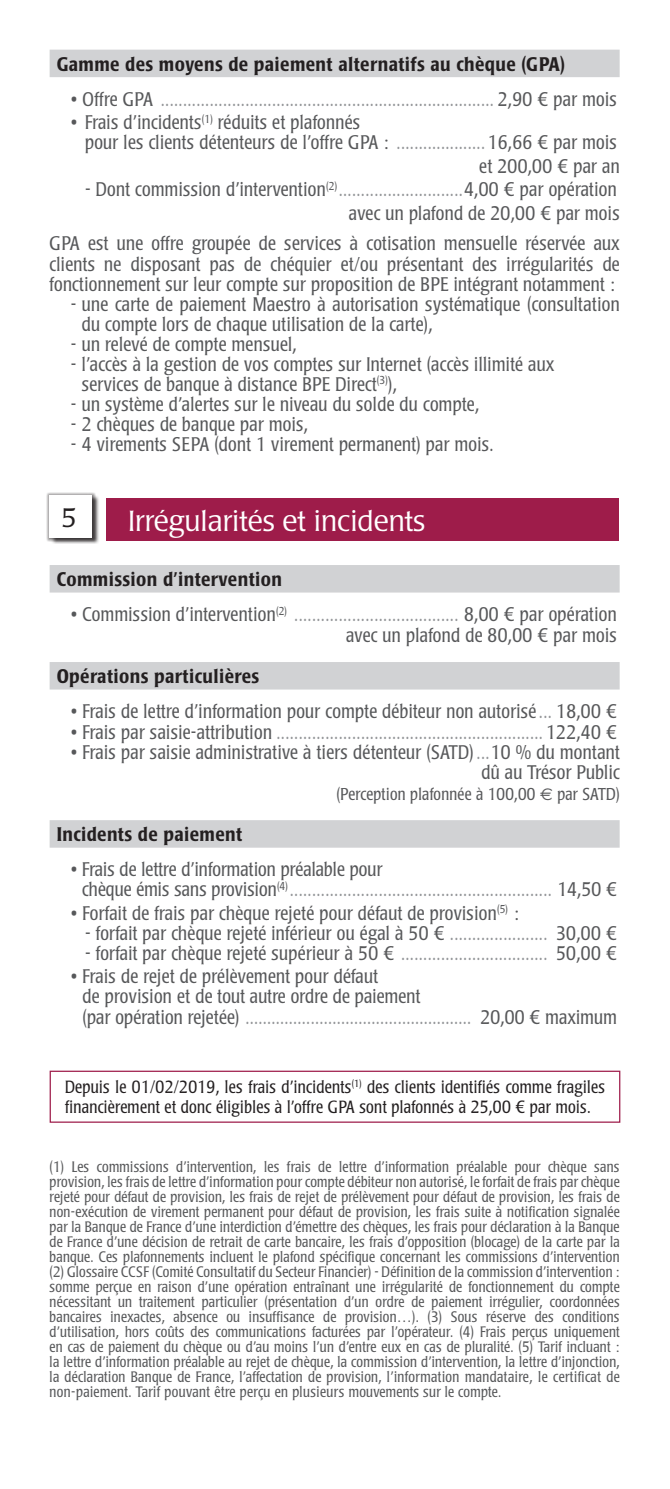
<style>
.page{position:relative;width:670px;height:1489px;background:#fff}
.page>*{position:absolute;margin:0;border:0;box-sizing:border-box;transform-origin:0 0}
.t1{font:300 28.75px "Poppl Laudatio";color:#fff}
.t2{font:300 26.5px "Poppl Laudatio";color:#231f20}
.t3{font:300 condensed 19.5px/20px "Poppl Laudatio";letter-spacing:.02em;color:#57585a}
.t4{font:300 condensed 19.5px "Poppl Laudatio";letter-spacing:.02em;color:#939598}
.t5{font:500 condensed 19.5px "Poppl Laudatio";letter-spacing:.02em;color:#231f20}
.t6{font:300 condensed 17.5px/20px "Poppl Laudatio";letter-spacing:.02em;color:#231f20}
.t7{font:300 condensed 17px "Poppl Laudatio";letter-spacing:.02em;color:#57585a}
.t8{font:300 condensed 15px/15px "Poppl Laudatio";letter-spacing:.025em;color:#57585a;text-align:justify}
.s1{color:#57585a}
.s2{font-stretch:normal}
.s3{color:#939598}
.s4{font-family:"Euro Sans";font-weight:400;font-stretch:normal}
</style>
<div class="page">
<div style="left:50px;top:50px;width:569px;height:27px;background:#d1d2d4"></div>
<div style="left:50px;top:565px;width:569px;height:27px;background:#d1d2d4"></div>
<div style="left:50px;top:662px;width:569px;height:27px;background:#d1d2d4"></div>
<div style="left:50px;top:820px;width:569px;height:27px;background:#d1d2d4"></div>
<div style="left:51px;top:495px;width:48px;height:49px;background:#231f20;opacity:.76"></div>
<svg style="left:46px;top:492px;width:50px;height:49px"></svg>
<div style="left:50px;top:495px;width:42px;height:43px;background:#fff"></div>
<div style="left:107px;top:498px;width:512px;height:43px;background:#9e1c4a"></div>
<div style="left:50px;top:1070px;width:570px;height:52px;border:1px solid #9e1c4a"></div>
<p class="t5" style="left:57px;top:53px;width:509px">Gamme des moyens de paiement alternatifs au chèque (GPA)</p>
<p class="t4" style="left:71px;top:88px;width:547px"><span class="s1">• Offre GPA</span> ........................................................................... <span class="s1">2,90 € par mois</span></p>
<p class="t3" style="left:85px;top:113px;width:533px;text-indent:-14px">• Frais d’incidents<sup>(1)</sup> réduits et plafonnés<br>pour les clients détenteurs de l’offre GPA <span class="s2">:</span> <span class="s3">....................</span>16,66 € par mois</p>
<p class="t3" style="left:479px;top:156px;width:142px">et 200,00 € par an</p>
<p class="t3" style="left:85px;top:178px;width:536px;line-height:23.5px;text-align:right">- Dont commission d’intervention<sup>(2)</sup> <span class="s3">............................</span>4,00 € par opération avec un plafond de 20,00 € par mois</p>
<p class="t3" style="left:50px;top:234px;width:571px;text-align:justify">GPA est une offre groupée de services à cotisation mensuelle réservée aux clients ne disposant pas de chéquier et/ou présentant des irrégularités de fonctionnement sur leur compte sur proposition de BPE intégrant notamment <span class="s2">:</span></p>
<p class="t3" style="left:82px;top:294px;width:539px;text-indent:-11px">- une carte de paiement Maestro à autorisation systématique (consultation du compte lors de chaque utilisation de la carte),</p>
<p class="t3" style="left:71px;top:334px;width:227px">- un relevé de compte mensuel,</p>
<p class="t3" style="left:82px;top:354px;width:474px;text-indent:-11px">- l’accès à la gestion de vos comptes sur Internet (accès illimité aux services de banque à distance BPE Direct<sup>(3)</sup>),</p>
<p class="t3" style="left:71px;top:394px;width:410px">- un système d’alertes sur le niveau du solde du compte,</p>
<p class="t3" style="left:71px;top:414px;width:239px">- 2 chèques de banque par mois,</p>
<p class="t3" style="left:71px;top:434px;width:424px">- 4 virements SEPA (dont 1 virement permanent) par mois.</p>
<h2 class="t2" style="left:61px;top:502px;width:18px">5</h2>
<h1 class="t1" style="left:128px;top:504px;width:299px">Irrégularités et incidents</h1>
<p class="t5" style="left:57px;top:568px;width:227px">Commission d’intervention</p>
<p class="t3" style="left:71px;top:604px;width:547px;text-align:right">• Commission d’intervention<sup>(2)</sup> <span class="s3">.....................................</span> 8,00 € par opération avec un plafond de 80,00 € par mois</p>
<p class="t5" style="left:57px;top:665px;width:204px">Opérations particulières</p>
<p class="t3" style="left:71px;top:701px;width:547px">• Frais de lettre d’information pour compte débiteur non autorisé<span class="s3">...</span> 18,00 €</p>
<p class="t4" style="left:71px;top:721px;width:547px"><span class="s1">• Frais par saisie-attribution</span> ............................................................ <span class="s1">122,40 €</span></p>
<p class="t3" style="left:71px;top:742px;width:550px;text-align:right">• Frais par saisie administrative à tiers détenteur (SATD) <span class="s3">...</span>10 % du montant dû au Trésor Public</p>
<p class="t7" style="left:336px;top:784px;width:284px">(Perception plafonnée à 100,00 <span class="s4">E</span> par SATD)</p>
<p class="t5" style="left:57px;top:823px;width:187px">Incidents de paiement</p>
<p class="t3" style="left:82px;top:859px;width:536px;text-indent:-11px">• Frais de lettre d’information préalable pour<br>chèque émis sans provision<sup>(4)</sup> <span class="s3">...........................................................</span> 14,50 €</p>
<p class="t3" style="left:71px;top:903px;width:450px">• Forfait de frais par chèque rejeté pour défaut de provision<sup>(5)</sup> <span class="s2">:</span></p>
<p class="t3" style="left:85px;top:923px;width:533px">- forfait par chèque rejeté inférieur ou égal à 50 € <span class="s3">......................</span> 30,00 €</p>
<p class="t3" style="left:85px;top:943px;width:533px">- forfait par chèque rejeté supérieur à 50 € <span class="s3">.................................</span> 50,00 €</p>
<p class="t3" style="left:83px;top:966px;width:535px;text-indent:-12px">• Frais de rejet de prélèvement pour défaut<br>de provision et de tout autre ordre de paiement<br>(par opération rejetée) <span class="s3">....................................................</span> 20,00 € maximum</p>
<p class="t6" style="left:65px;top:1077px;width:541px">Depuis le 01/02/2019, les frais d’incidents<sup>(1)</sup> des clients identifiés comme fragiles financièrement et donc éligibles à l’offre GPA sont plafonnés à 25,00 € par mois.</p>
<p class="t8" style="left:50px;top:1159px;width:571px">(1) Les commissions d’intervention, les frais de lettre d’information préalable pour chèque sans provision, les frais de lettre d’information pour compte débiteur non autorisé, le forfait de frais par chèque rejeté pour défaut de provision, les frais de rejet de prélèvement pour défaut de provision, les frais de non-exécution de virement permanent pour défaut de provision, les frais suite à notification signalée par la Banque de France d’une interdiction d’émettre des chèques, les frais pour déclaration à la Banque de France d’une décision de retrait de carte bancaire, les frais d’opposition (blocage) de la carte par la banque. Ces plafonnements incluent le plafond spécifique concernant les commissions d’intervention (2) Glossaire CCSF (Comité Consultatif du Secteur Financier) - Définition de la commission d’intervention <span class="s2">: </span>somme perçue en raison d’une opération entraînant une irrégularité de fonctionnement du compte nécessitant un traitement particulier (présentation d’un ordre de paiement irrégulier, coordonnées bancaires inexactes, absence ou insuffisance de provision…). (3) Sous réserve des conditions d’utilisation, hors coûts des communications facturées par l’opérateur. (4) Frais perçus uniquement en cas de paiement du chèque ou d’au moins l’un d’entre eux en cas de pluralité. (5) Tarif incluant <span class="s2">: </span>la lettre d’information préalable au rejet de chèque, la commission d’intervention, la lettre d’injonction, la déclaration Banque de France, l’affectation de provision, l’information mandataire, le certificat de non-paiement. Tarif pouvant être perçu en plusieurs mouvements sur le compte.</p>
</div>
